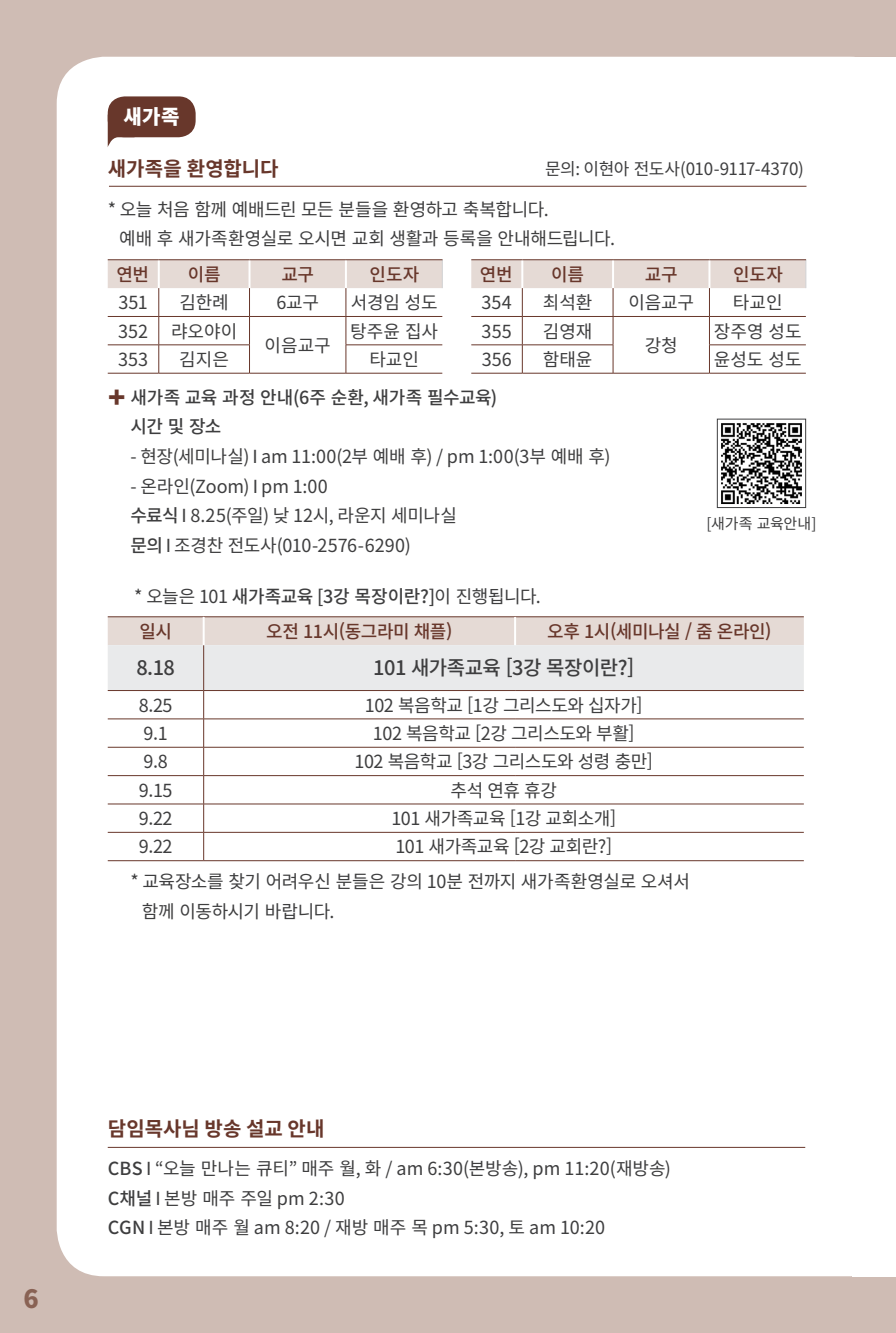
<style>
.page{position:relative;width:896px;height:1333px;background:#fff}
.page>*{position:absolute;margin:0;border:0;box-sizing:border-box;transform-origin:0 0}
.t1{font:900 25.2px "Noto Sans CJ Kkr";color:#896254}
.t2{font:500 20px "Noto Sans CJ Kkr";letter-spacing:-.025em;color:#3e3e3f}
.t3{font:700 20px "Noto Sans CJ Kkr";letter-spacing:.005em;color:#68372b}
.t4{font:900 20px "Noto Sans CJ Kkr";color:#fff}
.t5{font:18px/29.6px "Noto Sans CJ Kkr";letter-spacing:-.015em;color:#3e3e3f}
.t6{font:500 18px "Noto Sans CJ Kkr";letter-spacing:-.025em;color:#68372b}
.t7{font:500 18px/29.6px "Noto Sans CJ Kkr";letter-spacing:-.01em;color:#3e3e3f}
.t8{font:17px "Noto Sans CJ Kkr";letter-spacing:-.025em;color:#3e3e3f}
.t9{font:15px "Noto Sans CJ Kkr";letter-spacing:-.01em;color:#3e3e3f}
.s1{font-weight:400;color:#68372b}
.s2{font-weight:500}
.s3{font-weight:500;color:#68372b}
</style>
<div class="page">
<div style="left:0;top:0;width:896px;height:1332px;background:#cfbcb4"></div>
<div style="left:57px;top:57px;width:839px;height:1219px;background:#fff;border-radius:47px"></div>
<div style="left:851px;top:57px;width:45px;height:1219px;background:#fff"></div>
<div style="left:108px;top:96px;width:88px;height:41px;background:#68372b;border-radius:17px"></div>
<svg style="left:108px;top:124px;width:27px;height:22px"></svg>
<div style="left:123px;top:107px;width:57px;height:20px;background:#68372b"></div>
<hr style="left:108px;top:860px;width:96px;height:1px;background:#68372b">
<hr style="left:204px;top:860px;width:311px;height:1px;background:#68372b">
<hr style="left:515px;top:860px;width:289px;height:1px;background:#68372b">
<svg style="left:108px;top:616px;width:696px;height:244px"></svg>
<hr style="left:203px;top:617px;width:2px;height:28px;background:#fff">
<hr style="left:514px;top:617px;width:2px;height:28px;background:#fff">
<img style="left:721px;top:423px;width:81px;height:81px">
<div style="left:717px;top:418px;width:89px;height:90px;border:1px solid #3e3e3f"></div>
<hr style="left:109px;top:186px;width:697px;height:1px;background:#68372b">
<hr style="left:108px;top:259px;width:51px;height:1px;background:#68372b">
<hr style="left:159px;top:259px;width:90px;height:1px;background:#68372b">
<hr style="left:249px;top:259px;width:97px;height:1px;background:#68372b">
<hr style="left:346px;top:259px;width:96px;height:1px;background:#68372b">
<svg style="left:108px;top:260px;width:335px;height:113px"></svg>
<hr style="left:346px;top:316px;width:96px;height:1px;background:#68372b">
<hr style="left:108px;top:344px;width:51px;height:1px;background:#68372b">
<hr style="left:108px;top:373px;width:51px;height:1px;background:#68372b">
<hr style="left:159px;top:344px;width:91px;height:1px;background:#68372b">
<hr style="left:159px;top:373px;width:90px;height:1px;background:#68372b">
<hr style="left:249px;top:373px;width:97px;height:1px;background:#68372b">
<hr style="left:346px;top:344px;width:96px;height:1px;background:#68372b">
<hr style="left:346px;top:373px;width:96px;height:1px;background:#68372b">
<hr style="left:471px;top:259px;width:51px;height:1px;background:#68372b">
<hr style="left:522px;top:259px;width:91px;height:1px;background:#68372b">
<hr style="left:613px;top:259px;width:96px;height:1px;background:#68372b">
<hr style="left:709px;top:259px;width:97px;height:1px;background:#68372b">
<svg style="left:471px;top:260px;width:335px;height:113px"></svg>
<hr style="left:471px;top:316px;width:51px;height:1px;background:#68372b">
<hr style="left:471px;top:344px;width:51px;height:1px;background:#68372b">
<hr style="left:471px;top:373px;width:51px;height:1px;background:#68372b">
<hr style="left:522px;top:316px;width:91px;height:1px;background:#68372b">
<hr style="left:522px;top:344px;width:91px;height:1px;background:#68372b">
<hr style="left:522px;top:373px;width:91px;height:1px;background:#68372b">
<hr style="left:613px;top:316px;width:96px;height:1px;background:#68372b">
<hr style="left:613px;top:373px;width:96px;height:1px;background:#68372b">
<hr style="left:709px;top:316px;width:97px;height:1px;background:#68372b">
<hr style="left:709px;top:344px;width:97px;height:1px;background:#68372b">
<hr style="left:709px;top:373px;width:97px;height:1px;background:#68372b">
<hr style="left:108px;top:1146px;width:697px;height:1px;background:#68372b">
<p class="t4" style="left:123px;top:106px;width:58px">새가족</p>
<p class="t3" style="left:108px;top:158px;width:172px">새가족을 환영합니다</p>
<p class="t8" style="left:545px;top:159px;width:260px">문의: 이현아 전도사(010-9117-4370)</p>
<p class="t5" style="left:119px;top:195px;width:497px;text-indent:-12px">* 오늘 처음 함께 예배드린 모든 분들을 환영하고 축복합니다.<br>예배 후 새가족환영실로 오시면 교회 생활과 등록을 안내해드립니다.</p>
<p class="t6" style="left:116px;top:264px;width:34px">연번</p>
<p class="t6" style="left:188px;top:264px;width:34px">이름</p>
<p class="t6" style="left:281px;top:264px;width:34px">교구</p>
<p class="t6" style="left:369px;top:264px;width:51px">인도자</p>
<p class="t5" style="left:118px;top:288px;width:31px">351</p>
<p class="t5" style="left:179px;top:288px;width:51px">김한례</p>
<p class="t5" style="left:276px;top:288px;width:44px">6교구</p>
<p class="t5" style="left:351px;top:288px;width:88px">서경임 성도</p>
<p class="t5" style="left:118px;top:316px;width:32px">352</p>
<p class="t5" style="left:171px;top:316px;width:68px">랴오야이</p>
<p class="t5" style="left:265px;top:330px;width:68px">이음교구</p>
<p class="t5" style="left:350px;top:316px;width:89px">탕주윤 집사</p>
<p class="t5" style="left:118px;top:345px;width:32px">353</p>
<p class="t5" style="left:179px;top:345px;width:51px">김지은</p>
<p class="t5" style="left:369px;top:345px;width:51px">타교인</p>
<p class="t6" style="left:480px;top:264px;width:34px">연번</p>
<p class="t6" style="left:551px;top:264px;width:34px">이름</p>
<p class="t6" style="left:645px;top:264px;width:34px">교구</p>
<p class="t6" style="left:733px;top:264px;width:51px">인도자</p>
<p class="t5" style="left:481px;top:288px;width:32px">354</p>
<p class="t5" style="left:543px;top:288px;width:51px">최석환</p>
<p class="t5" style="left:628px;top:288px;width:67px">이음교구</p>
<p class="t5" style="left:733px;top:288px;width:51px">타교인</p>
<p class="t5" style="left:481px;top:316px;width:32px">355</p>
<p class="t5" style="left:543px;top:316px;width:51px">김영재</p>
<p class="t5" style="left:645px;top:330px;width:34px">강청</p>
<p class="t5" style="left:714px;top:316px;width:89px">장주영 성도</p>
<p class="t5" style="left:482px;top:345px;width:31px">356</p>
<p class="t5" style="left:543px;top:345px;width:51px">함태윤</p>
<p class="t5" style="left:714px;top:345px;width:89px">윤성도 성도</p>
<p class="t7" style="left:130px;top:383px;width:368px;text-indent:-23px"><span class="s1">✚</span> 새가족 교육 과정 안내(6주 순환, 새가족 필수교육) 시간 및 장소</p>
<p class="t5" style="left:130px;top:442px;width:482px">- 현장(세미나실)Ⅰam 11:00(2부 예배 후) / pm 1:00(3부 예배 후)</p>
<p class="t5" style="left:130px;top:471px;width:328px">- 온라인(Zoom)Ⅰpm 1:00 <span class="s2">수료식</span>Ⅰ8.25(주일) 낮 12시, 라운지 세미나실 <span class="s2">문의</span>Ⅰ조경찬 전도사(010-2576-6290)</p>
<p class="t5" style="left:134px;top:579px;width:408px;line-height:34.8px">* 오늘은 101 <span class="s2">새가족교육 [3강 목장이란?]</span>이 진행됩니다. <span class="s3">일시</span></p>
<p class="t9" style="left:706px;top:515px;width:111px">[새가족 교육안내]</p>
<p class="t6" style="left:266px;top:621px;width:188px">오전 11시(동그라미 채플)</p>
<p class="t6" style="left:547px;top:621px;width:226px">오후 1시(세미나실 / 줌 온라인)</p>
<p class="t2" style="left:136px;top:656px;width:40px">8.18</p>
<p class="t2" style="left:373px;top:656px;width:263px">101 새가족교육 [3강 목장이란?]</p>
<p class="t5" style="left:139px;top:690px;width:35px">8.25</p>
<p class="t5" style="left:365px;top:690px;width:279px">102 복음학교 [1강 그리스도와 십자가]</p>
<p class="t5" style="left:144px;top:719px;width:26px">9.1</p>
<p class="t5" style="left:373px;top:719px;width:263px">102 복음학교 [2강 그리스도와 부활]</p>
<p class="t5" style="left:144px;top:747px;width:26px">9.8</p>
<p class="t5" style="left:354px;top:747px;width:300px">102 복음학교 [3강 그리스도와 성령 충만]</p>
<p class="t5" style="left:139px;top:775px;width:35px">9.15</p>
<p class="t5" style="left:450px;top:775px;width:108px">추석 연휴 휴강</p>
<p class="t5" style="left:139px;top:804px;width:35px">9.22</p>
<p class="t5" style="left:391px;top:804px;width:226px">101 새가족교육 [1강 교회소개]</p>
<p class="t5" style="left:139px;top:832px;width:35px">9.22</p>
<p class="t5" style="left:130px;top:829px;width:561px;line-height:34.8px;text-indent:265px">101 새가족교육 [2강 교회란?]<br>* 교육장소를 찾기 어려우신 분들은 강의 10분 전까지 새가족환영실로 오셔서</p>
<p class="t5" style="left:142px;top:896px;width:194px">함께 이동하시기 바랍니다.</p>
<h1 class="t1" style="left:23px;top:1284px;width:17px">6</h1>
<p class="t3" style="left:108px;top:1117px;width:218px">담임목사님 방송 설교 안내</p>
<p class="t5" style="left:108px;top:1154px;width:565px"><span class="s2">CBS</span>Ⅰ“오늘 만나는 큐티” 매주 월, 화 / am 6:30(본방송), pm 11:20(재방송)<br><span class="s2">C채널</span>Ⅰ본방 매주 주일 pm 2:30<br><span class="s2">CGN</span>Ⅰ본방 매주 월 am 8:20 / 재방 매주 목 pm 5:30, 토 am 10:20</p>
</div>
